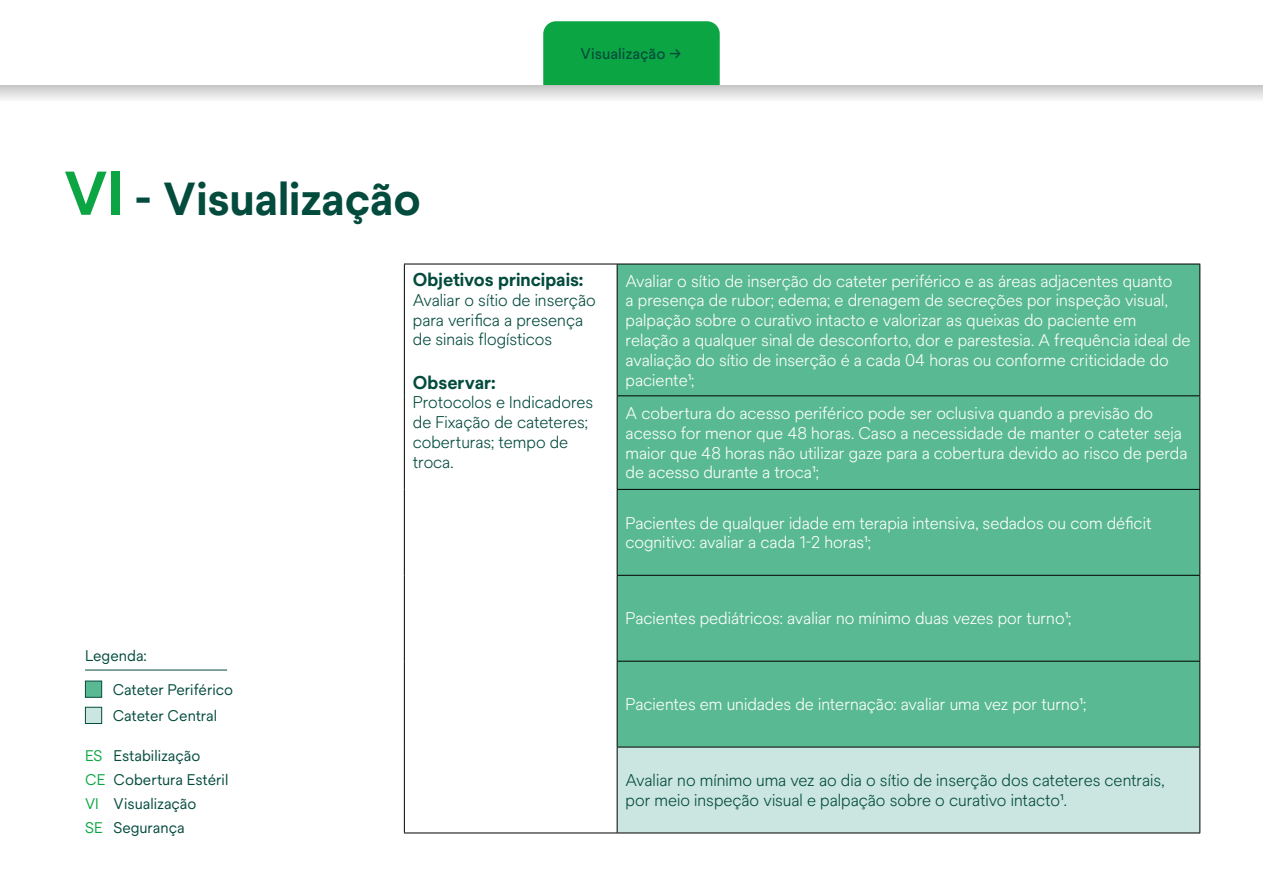
<style>
.page{position:relative;width:1263px;height:893px;background:#fff}
.page>*{position:absolute;margin:0;border:0;box-sizing:border-box;transform-origin:0 0}
.t1{font:700 45px "Solve Pro";color:#034b3d}
.t2{font:700 18px "Solve Pro";color:#034b3d}
.t3{font:300 16.5px/19.8px "Solve Pro";color:#fff}
.t4{font:300 16.5px/19.8px "Solve Pro";color:#034b3d}
.t5{font:15px/24px "Solve Pro";color:#034b3d}
.t6{font:500 15px "Solve Pro";letter-spacing:-.005em;color:#034b3d}
.s1{font-size:60px;color:#0ba643}
.s2{color:#0ba643}
</style>
<div class="page">
<div style="left:618px;top:265px;width:581px;height:482px;background:#59b993"></div>
<div style="left:617px;top:747px;width:583px;height:86px;background:#cbe6e1"></div>
<hr style="left:404px;top:264px;width:213px;height:1px;background:#000">
<hr style="left:404px;top:264px;width:1px;height:132px;background:#000">
<hr style="left:617px;top:264px;width:583px;height:1px;background:#000">
<hr style="left:617px;top:264px;width:1px;height:131px;background:#000">
<hr style="left:1199px;top:264px;width:1px;height:131px;background:#000">
<hr style="left:404px;top:396px;width:1px;height:93px;background:#000">
<hr style="left:617px;top:395px;width:583px;height:1px;background:#000">
<hr style="left:617px;top:396px;width:1px;height:93px;background:#000">
<hr style="left:1199px;top:396px;width:1px;height:93px;background:#000">
<hr style="left:404px;top:489px;width:1px;height:86px;background:#000">
<hr style="left:617px;top:489px;width:583px;height:1px;background:#000">
<hr style="left:617px;top:490px;width:1px;height:85px;background:#000">
<hr style="left:1199px;top:490px;width:1px;height:85px;background:#000">
<hr style="left:404px;top:575px;width:1px;height:86px;background:#000">
<hr style="left:617px;top:575px;width:583px;height:1px;background:#000">
<hr style="left:617px;top:576px;width:1px;height:85px;background:#000">
<hr style="left:1199px;top:576px;width:1px;height:85px;background:#000">
<hr style="left:404px;top:661px;width:1px;height:86px;background:#000">
<hr style="left:617px;top:661px;width:583px;height:1px;background:#000">
<hr style="left:617px;top:662px;width:1px;height:85px;background:#000">
<hr style="left:1199px;top:662px;width:1px;height:85px;background:#000">
<hr style="left:404px;top:747px;width:1px;height:86px;background:#000">
<hr style="left:617px;top:747px;width:583px;height:1px;background:#000">
<hr style="left:617px;top:747px;width:1px;height:86px;background:#000">
<hr style="left:1199px;top:747px;width:1px;height:86px;background:#000">
<hr style="left:404px;top:833px;width:213px;height:1px;background:#000">
<hr style="left:617px;top:833px;width:583px;height:1px;background:#000">
<div style="left:543px;top:21px;width:177px;height:64px;background:#0ba643"></div>
<svg style="left:0;top:85px;width:1263px;height:14px;background:#dcdcdc"></svg>
<hr style="left:85px;top:670px;width:142px;height:1px;background:#034b3d">
<div style="left:85px;top:681px;width:17px;height:17px;background:#59b993;border:1px solid #034b3d"></div>
<div style="left:85px;top:707px;width:17px;height:17px;background:#cbe6e1;border:1px solid #034b3d"></div>
<h1 class="t1" style="left:64px;top:173px;width:359px"><span class="s1">VI</span> - Visualização</h1>
<p class="t6" style="left:580px;top:45px;width:103px">Visualização →</p>
<p class="t5" style="left:85px;top:644px;width:63px">Legenda:</p>
<p class="t5" style="left:113px;top:676px;width:122px;line-height:26.2px">Cateter Periférico<br>Cateter Central</p>
<p class="t5" style="left:85px;top:744px;width:145px"><span class="s2">ES</span> Estabilização<br><span class="s2">CE</span> Cobertura Estéril<br><span class="s2">VI</span> Visualização<br><span class="s2">SE</span> Segurança</p>
<p class="t2" style="left:413px;top:269px;width:172px">Objetivos principais:</p>
<p class="t4" style="left:413px;top:291px;width:184px">Avaliar o sítio de inserção para verifica a presença de sinais flogísticos</p>
<p class="t2" style="left:413px;top:372px;width:84px">Observar:</p>
<p class="t4" style="left:413px;top:393px;width:182px">Protocolos e Indicadores de Fixação de cateteres; coberturas; tempo de troca.</p>
<p class="t3" style="left:626px;top:272px;width:566px">Avaliar o sítio de inserção do cateter periférico e as áreas adjacentes quanto<br>a presença de rubor; edema; e drenagem de secreções por inspeção visual, palpação sobre o curativo intacto e valorizar as queixas do paciente em relação a qualquer sinal de desconforto, dor e parestesia. A frequência ideal de avaliação do sítio de inserção é a cada 04 horas ou conforme criticidade do paciente1;</p>
<p class="t3" style="left:626px;top:404px;width:563px">A cobertura do acesso periférico pode ser oclusiva quando a previsão do acesso for menor que 48 horas. Caso a necessidade de manter o cateter seja maior que 48 horas não utilizar gaze para a cobertura devido ao risco de perda de acesso durante a troca1;</p>
<p class="t3" style="left:626px;top:514px;width:527px">Pacientes de qualquer idade em terapia intensiva, sedados ou com déficit cognitivo: avaliar a cada 1-2 horas1;</p>
<p class="t3" style="left:626px;top:609px;width:447px">Pacientes pediátricos: avaliar no mínimo duas vezes por turno1;</p>
<p class="t3" style="left:626px;top:695px;width:462px">Pacientes em unidades de internação: avaliar uma vez por turno1;</p>
<p class="t4" style="left:626px;top:771px;width:540px">Avaliar no mínimo uma vez ao dia o sítio de inserção dos cateteres centrais, por meio inspeção visual e palpação sobre o curativo intacto1.</p>
</div>
